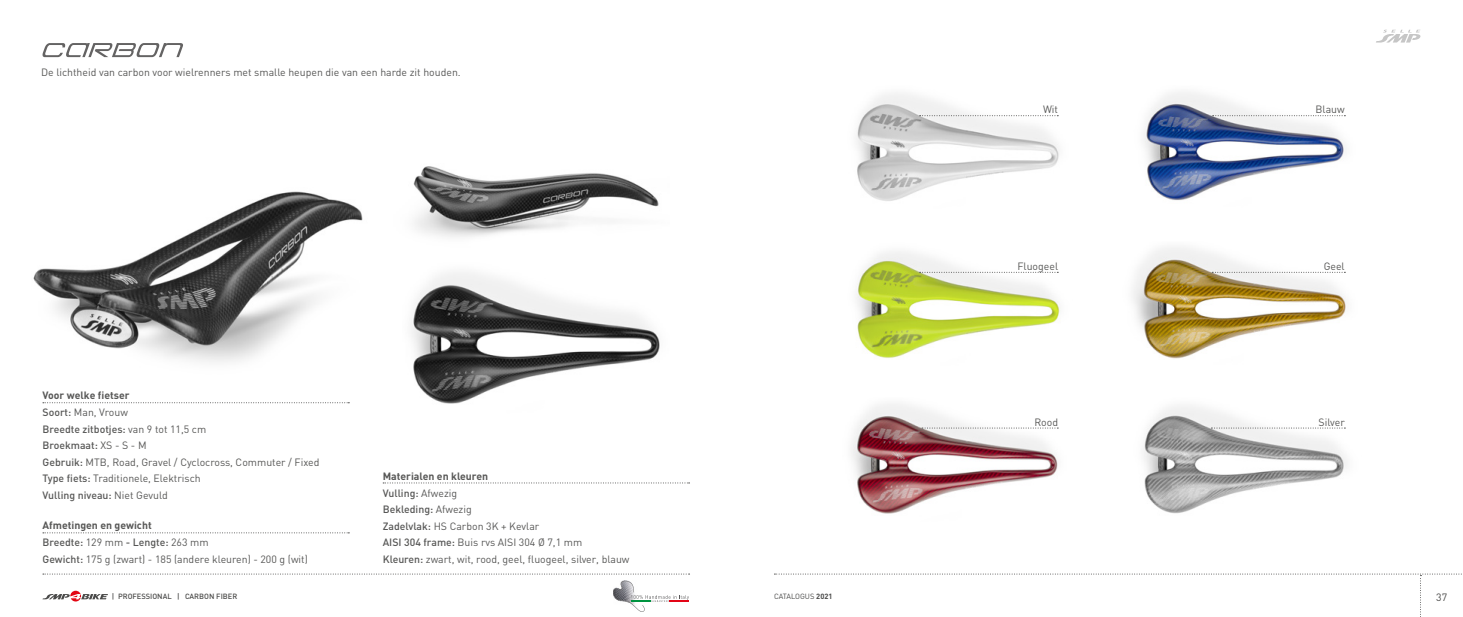
<style>
.page{position:relative;width:1463px;height:617px;background:#fff}
.page>*{position:absolute;margin:0;border:0;box-sizing:border-box;transform-origin:0 0}
.t1{font:10.5px/16.5px "DIN";color:#575756}
.t2{font:700 10.5px "DIN";color:#575756}
.t3{font:10.5px "DIN";color:#4a4a49}
.t4{font:500 7.5px "DIN";color:#4a4a49}
.t5{font:7.5px "DIN";letter-spacing:-.005em;color:#4a4a49}
.s1{font-weight:500}
.s2{font-weight:700}
</style>
<div class="page">
<svg style="left:774px;top:573px;width:688px;height:44px"></svg>
<svg style="left:43px;top:573px;width:646px;height:1px"></svg>
<img style="left:411px;top:272px;width:249px;height:132px">
<img style="left:413px;top:166px;width:246px;height:71px">
<img style="left:33px;top:191px;width:330px;height:213px">
<svg style="left:42px;top:43px;width:141px;height:14px"></svg>
<svg style="left:43px;top:402px;width:306px;height:1px"></svg>
<svg style="left:43px;top:532px;width:306px;height:1px"></svg>
<svg style="left:383px;top:482px;width:306px;height:1px"></svg>
<svg style="left:43px;top:590px;width:65px;height:11px"></svg>
<img style="left:856px;top:93px;width:203px;height:108px">
<img style="left:856px;top:251px;width:205px;height:107px">
<img style="left:851px;top:404px;width:208px;height:110px">
<img style="left:1144px;top:92px;width:202px;height:108px">
<img style="left:1133px;top:247px;width:213px;height:112px">
<img style="left:1143px;top:406px;width:204px;height:108px">
<svg style="left:919px;top:115px;width:139px;height:1px"></svg>
<svg style="left:1212px;top:115px;width:133px;height:1px"></svg>
<svg style="left:919px;top:272px;width:139px;height:1px"></svg>
<svg style="left:1212px;top:272px;width:133px;height:1px"></svg>
<svg style="left:922px;top:427px;width:136px;height:1px"></svg>
<svg style="left:1211px;top:427px;width:134px;height:1px"></svg>
<svg style="left:1376px;top:30px;width:45px;height:13px"></svg>
<svg style="left:613px;top:580px;width:76px;height:32px"></svg>
<p class="t1" style="left:41px;top:64px;width:421px">De lichtheid van carbon voor wielrenners met smalle heupen die van een harde zit houden.</p>
<p class="t2" style="left:43px;top:388px;width:89px">Voor welke fietser</p>
<p class="t1" style="left:43px;top:404px;width:278px"><span class="s1">Soort:</span> Man, Vrouw<br><span class="s1">Breedte zitbotjes:</span> van 9 tot 11,5 cm<br><span class="s1">Broekmaat:</span> XS - S - M<br><span class="s1">Gebruik:</span> MTB, Road, Gravel / Cyclocross, Commuter / Fixed<br><span class="s1">Type fiets:</span> Traditionele, Elektrisch<br><span class="s1">Vulling niveau:</span> Niet Gevuld</p>
<p class="t1" style="left:43px;top:534px;width:267px"><span class="s1">Breedte:</span> 129 mm <span class="s1">- Lengte:</span> 263 mm<br><span class="s1">Gewicht:</span> 175 g (zwart) - 185 (andere kleuren) - 200 g (wit)</p>
<p class="t2" style="left:43px;top:518px;width:111px">Afmetingen en gewicht</p>
<p class="t4" style="left:112px;top:591px;width:127px">| PROFESSIONAL | CARBON FIBER</p>
<p class="t2" style="left:383px;top:469px;width:107px">Materialen en kleuren</p>
<p class="t1" style="left:383px;top:484px;width:248px"><span class="s1">Vulling:</span> Afwezig<br><span class="s1">Bekleding:</span> Afwezig<br><span class="s1">Zadelvlak:</span> HS Carbon 3K + Kevlar<br><span class="s1">AISI 304 frame:</span> Buis rvs AISI 304 Ø 7,1 mm<br><span class="s1">Kleuren:</span> zwart, wit, rood, geel, fluogeel, silver, blauw</p>
<p class="t1" style="left:1043px;top:101px;width:17px">Wit</p>
<p class="t1" style="left:1315px;top:101px;width:31px">Blauw</p>
<p class="t1" style="left:1017px;top:257px;width:42px">Fluogeel</p>
<p class="t1" style="left:1323px;top:257px;width:23px">Geel</p>
<p class="t1" style="left:1034px;top:413px;width:25px">Rood</p>
<p class="t1" style="left:1318px;top:413px;width:28px">Silver</p>
<p class="t5" style="left:774px;top:592px;width:60px">CATALOGUS <span class="s2">2021</span></p>
<p class="t3" style="left:1436px;top:590px;width:12px">37</p>
</div>
